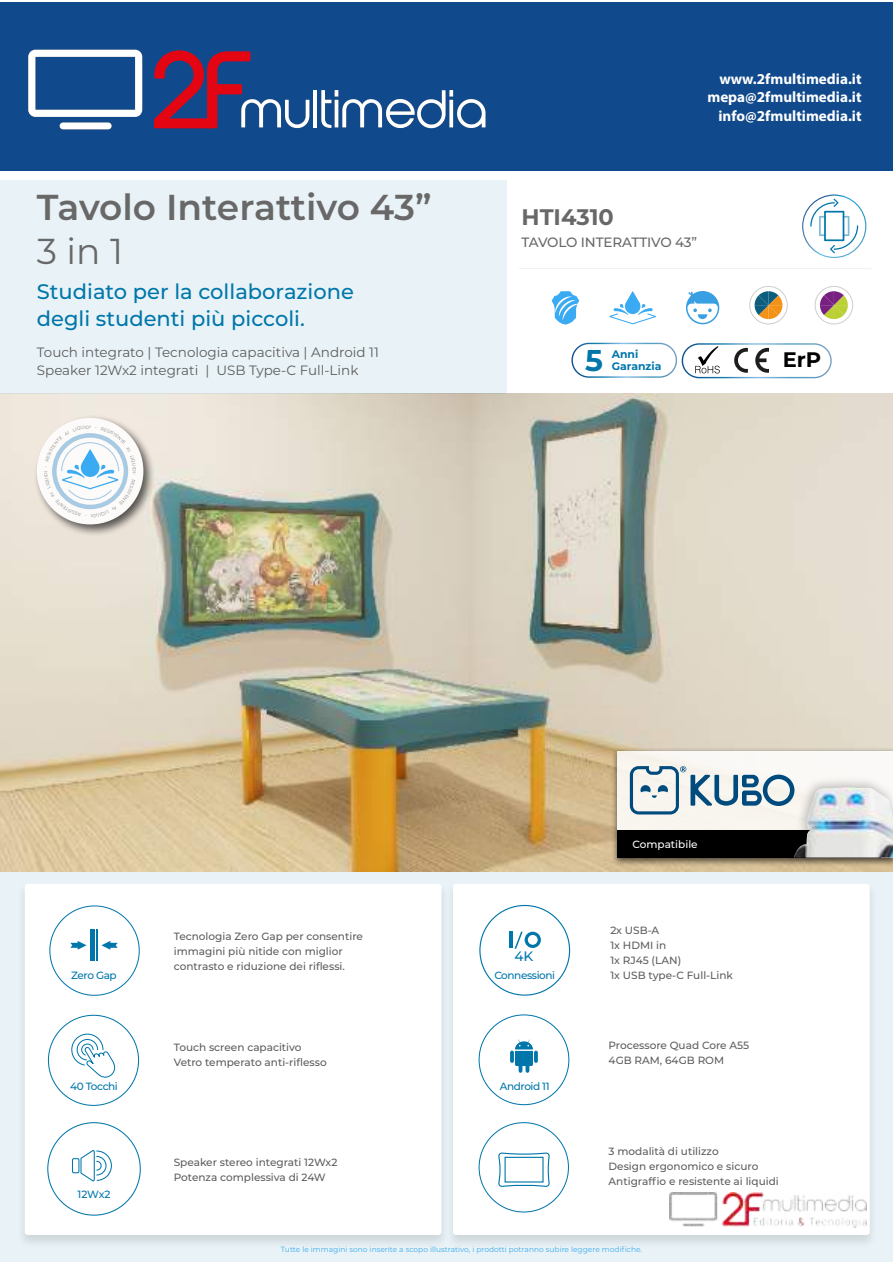
<style>
.page{position:relative;width:893px;height:1262px;background:#fff}
.page>*{position:absolute;margin:0;border:0;box-sizing:border-box;transform-origin:0 0}
.t1{font:600 36px "Montserrat";letter-spacing:-.005em;color:#696868}
.t2{font:36px "Montserrat";color:#696868}
.t3{font:700 30px "Montserrat";color:#0276ab}
.t4{font:700 22.5px "Montserrat";color:#696868}
.t5{font:500 21px/27px "Montserrat";color:#0076aa}
.t6{font:700 21px "Montserrat";color:#000}
.t7{font:700 15.15px/18.1px "Myriad Pro";color:#fff;text-align:right}
.t8{font:500 13.65px "Montserrat";color:#0076aa}
.t9{font:13.5px/18px "Montserrat";color:#5d5d5d}
.t10{font:500 13.5px "Montserrat";letter-spacing:-.015em;color:#696868}
.t11{font:700 10.8px "Montserrat";color:#0075aa}
.t12{font:500 10.5px/15px "Montserrat";color:#5d5d5d}
.t13{font:500 10.5px "Montserrat";letter-spacing:-.04em;color:#0076aa}
.t14{font:500 10.5px "Montserrat";color:#fff}
.t15{font:7.5px "Montserrat";color:#3aaaf0}
</style>
<div class="page">
<div style="left:0;top:871px;width:892px;height:391px;background:#e9f3f7"></div>
<img style="left:0;top:393px;width:892px;height:478px">
<div style="left:0;top:619px;width:10px;height:93px;background:#e4dcca"></div>
<div style="left:16px;top:881px;width:433px;height:368px;background:#000;opacity:.12"></div>
<div style="left:25px;top:883px;width:416px;height:351px;background:#fff;border-radius:3px"></div>
<div style="left:444px;top:881px;width:434px;height:368px;background:#000;opacity:.12"></div>
<div style="left:453px;top:883px;width:416px;height:351px;background:#fff;border-radius:3px"></div>
<svg style="left:47px;top:1122px;width:94px;height:94px"></svg>
<svg style="left:754px;top:291px;width:28px;height:28px"></svg>
<svg style="left:820px;top:291px;width:27px;height:28px"></svg>
<svg style="left:686px;top:291px;width:33px;height:33px"></svg>
<svg style="left:551px;top:291px;width:28px;height:33px"></svg>
<div style="left:749px;top:286px;width:38px;height:38px;border:1px solid #cecece;border-radius:50%"></div>
<div style="left:814px;top:286px;width:39px;height:38px;border:1px solid #cecece;border-radius:50%"></div>
<div style="left:33px;top:414px;width:123px;height:123px;background:#000;opacity:.75"></div>
<div style="left:37px;top:418px;width:106px;height:106px;background:#fff;border-radius:50%"></div>
<div style="left:681px;top:343px;width:150px;height:35px;border:1px solid #fff;border-radius:17px"></div>
<svg style="left:755px;top:348px;width:14px;height:25px"></svg>
<svg style="left:734px;top:348px;width:13px;height:25px"></svg>
<svg style="left:695px;top:346px;width:24px;height:27px"></svg>
<div style="left:611px;top:747px;width:281px;height:120px;background:#000;opacity:.75"></div>
<div style="left:617px;top:751px;width:275px;height:106px;background:#f9f7f3"></div>
<div style="left:617px;top:829px;width:263px;height:28px;background:#000"></div>
<svg style="left:629px;top:766px;width:153px;height:48px"></svg>
<div style="left:782px;top:775px;width:110px;height:90px;background:#000;opacity:.26"></div>
<img style="left:793px;top:787px;width:99px;height:70px">
<div style="left:0;top:180px;width:507px;height:213px;background:#e9f3f7"></div>
<hr style="left:519px;top:268px;width:352px;height:1px;background:#f2f2f2">
<div style="left:571px;top:343px;width:106px;height:35px;border:1px solid #fff;border-radius:17px"></div>
<svg style="left:71px;top:1033px;width:45px;height:45px"></svg>
<svg style="left:49px;top:905px;width:91px;height:90px"></svg>
<svg style="left:478px;top:1014px;width:91px;height:91px"></svg>
<hr style="left:509px;top:932px;width:3px;height:16px;background:#0076aa">
<svg style="left:514px;top:931px;width:27px;height:17px"></svg>
<svg style="left:478px;top:1122px;width:91px;height:90px"></svg>
<div style="left:504px;top:1156px;width:39px;height:26px;border:1px solid #0076aa"></div>
<svg style="left:609px;top:291px;width:47px;height:34px"></svg>
<div style="left:802px;top:194px;width:64px;height:64px;border:1px solid #fff;border-radius:50%"></div>
<svg style="left:810px;top:199px;width:48px;height:54px"></svg>
<div style="left:0;top:3px;width:892px;height:168px;background:#114a8c"></div>
<div style="left:60px;top:122px;width:52px;height:7px;background:#fff;border-radius:3px"></div>
<svg style="left:28px;top:49px;width:457px;height:79px"></svg>
<img style="left:669px;top:1192px;width:197px;height:35px">
<svg style="left:44px;top:425px;width:92px;height:92px"></svg>
<h1 class="t1" style="left:37px;top:182px;width:396px">Tavolo Interattivo 43”</h1>
<h1 class="t2" style="left:37px;top:226px;width:88px">3 in 1</h1>
<h3 class="t5" style="left:37px;top:277px;width:318px">Studiato per la collaborazione degli studenti più piccoli.</h3>
<p class="t9" style="left:37px;top:343px;width:343px">Touch integrato | Tecnologia capacitiva | Android 11<br>Speaker 12Wx2 integrati | USB Type-C Full-Link</p>
<h3 class="t7" style="left:707px;top:70px;width:156px">www.2fmultimedia.it mepa@2fmultimedia.it info@2fmultimedia.it</h3>
<h3 class="t4" style="left:521px;top:201px;width:94px">HTI4310</h3>
<p class="t10" style="left:521px;top:233px;width:177px">TAVOLO INTERATTIVO 43”</p>
<p class="t11" style="left:611px;top:346px;width:28px">Anni</p>
<h2 class="t3" style="left:585px;top:338px;width:19px">5</h2>
<p class="t11" style="left:611px;top:358px;width:51px">Garanzia</p>
<h3 class="t6" style="left:782px;top:345px;width:40px">ErP</h3>
<p class="t14" style="left:632px;top:837px;width:67px">Compatibile</p>
<p class="t12" style="left:174px;top:928px;width:191px">Tecnologia Zero Gap per consentire immagini più nitide con miglior contrasto e riduzione dei riflessi.</p>
<h3 class="t8" style="left:514px;top:946px;width:20px">4K</h3>
<p class="t13" style="left:71px;top:967px;width:47px">Zero Gap</p>
<p class="t13" style="left:494px;top:967px;width:62px">Connessioni</p>
<p class="t12" style="left:174px;top:1039px;width:154px">Touch screen capacitivo<br>Vetro temperato anti-riflesso</p>
<p class="t13" style="left:70px;top:1078px;width:49px">40 Tocchi</p>
<p class="t13" style="left:500px;top:1078px;width:51px">Android 11</p>
<p class="t13" style="left:77px;top:1186px;width:35px">12Wx2</p>
<p class="t12" style="left:174px;top:1154px;width:165px">Speaker stereo integrati 12Wx2<br>Potenza complessiva di 24W</p>
<p class="t12" style="left:610px;top:922px;width:124px">2x USB-A<br>1x HDMI in<br>1x RJ45 (LAN)<br>1x USB type-C Full-Link</p>
<p class="t12" style="left:608px;top:1037px;width:142px">Processore Quad Core A55<br>4GB RAM, 64GB ROM</p>
<p class="t12" style="left:608px;top:1143px;width:172px">3 modalità di utilizzo<br>Design ergonomico e sicuro<br>Antigraffio e resistente ai liquidi</p>
<p class="t15" style="left:281px;top:1244px;width:363px">Tutte le immagini sono inserite a scopo illustrativo, i prodotti potranno subire leggere modifiche.</p>
</div>
